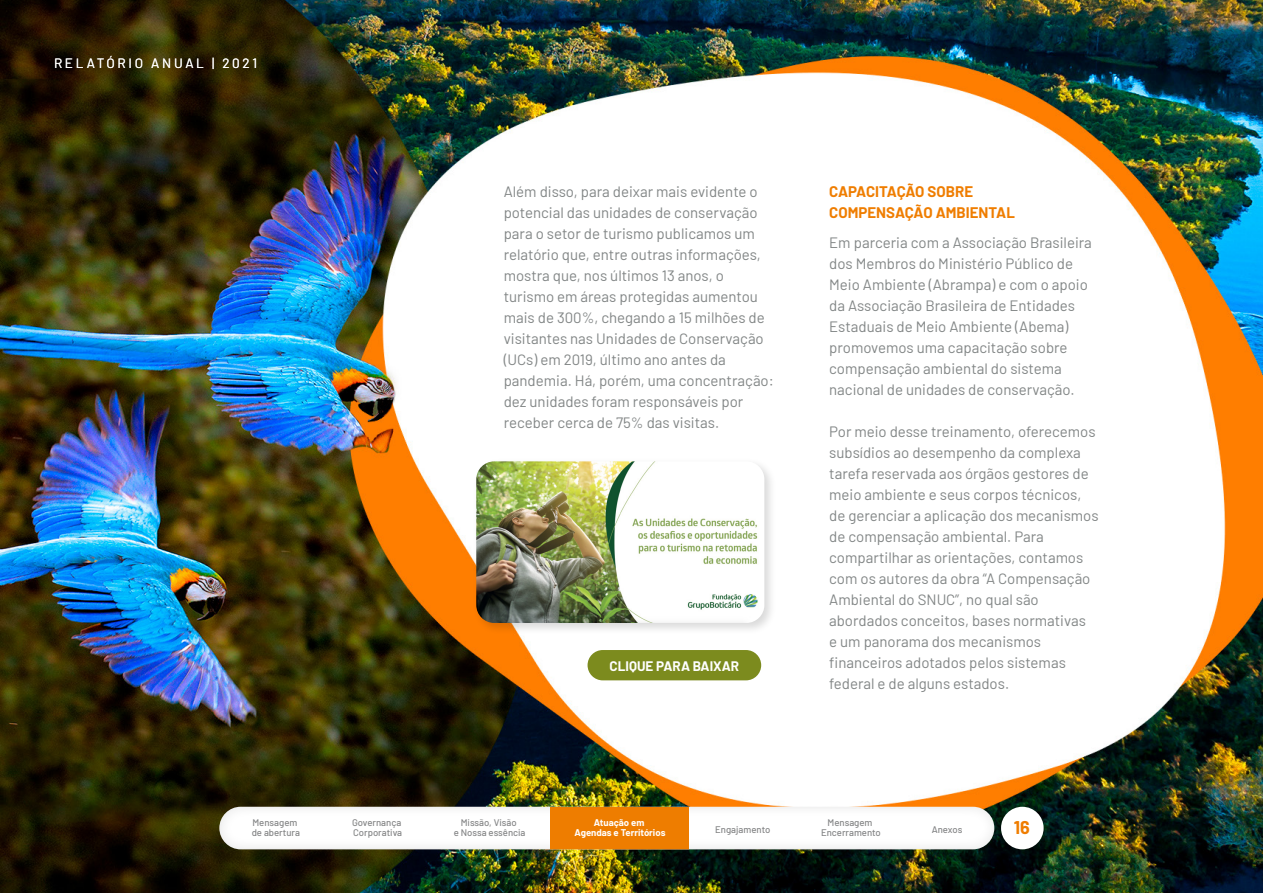
<style>
.page{position:relative;width:1263px;height:893px;background:#fff}
.page>*{position:absolute;margin:0;border:0;box-sizing:border-box;transform-origin:0 0}
.t1{font:700 18px "Barlow";color:#ef7d00}
.t2{font:15px/21px "Barlow";color:#828686}
.t3{font:700 15px/21px "Barlow";color:#ef7d00}
.t4{font:13.5px "Barlow";letter-spacing:.2em;color:#fff}
.t5{font:700 13.5px "Barlow";color:#fff}
.t6{font:500 9.6px/10.8px "Barlow";color:#848586}
.t7{font:700 9.6px/10.8px "Barlow";color:#fff;text-align:center}
</style>
<div class="page">
<img style="left:0;top:0;width:1263px;height:893px">
<div style="left:219px;top:807px;width:775px;height:42px;background:#fff;border-radius:21px"></div>
<div style="left:551px;top:807px;width:138px;height:42px;background:#ee7d00"></div>
<img style="left:987px;top:798px;width:70px;height:69px">
<div style="left:1001px;top:807px;width:42px;height:42px;background:#fff;border-radius:50%"></div>
<div style="left:587px;top:650px;width:174px;height:30px;background:#7c8b1e;border-radius:15px"></div>
<div style="left:472px;top:458px;width:305px;height:177px;background:#000;opacity:.15"></div>
<img style="left:476px;top:461px;width:288px;height:162px">
<p class="t4" style="left:54px;top:53px;width:205px">RELATÓRIO ANUAL | 2021</p>
<p class="t2" style="left:504px;top:180px;width:272px">Além disso, para deixar mais evidente o potencial das unidades de conservação para o setor de turismo publicamos um relatório que, entre outras informações, mostra que, nos últimos 13 anos, o turismo em áreas protegidas aumentou mais de 300%, chegando a 15 milhões de visitantes nas Unidades de Conservação (UCs) em 2019, último ano antes da pandemia. Há, porém, uma concentração: dez unidades foram responsáveis por receber cerca de 75% das visitas.</p>
<p class="t3" style="left:829px;top:180px;width:187px">CAPACITAÇÃO SOBRE<br>COMPENSAÇÃO AMBIENTAL</p>
<p class="t2" style="left:829px;top:231px;width:264px">Em parceria com a Associação Brasileira dos Membros do Ministério Público de Meio Ambiente (Abrampa) e com o apoio da Associação Brasileira de Entidades Estaduais de Meio Ambiente (Abema) promovemos uma capacitação sobre compensação ambiental do sistema nacional de unidades de conservação.</p>
<p class="t2" style="left:829px;top:420px;width:271px">Por meio desse treinamento, oferecemos subsídios ao desempenho da complexa tarefa reservada aos órgãos gestores de meio ambiente e seus corpos técnicos, de gerenciar a aplicação dos mecanismos de compensação ambiental. Para compartilhar as orientações, contamos com os autores da obra “A Compensação Ambiental do SNUC”, no qual são abordados conceitos, bases normativas<br>e um panorama dos mecanismos financeiros adotados pelos sistemas federal e de alguns estados.</p>
<p class="t5" style="left:610px;top:656px;width:131px">CLIQUE PARA BAIXAR</p>
<p class="t6" style="left:252px;top:816px;width:50px">Mensagem de abertura</p>
<p class="t6" style="left:352px;top:816px;width:52px">Governança<br>Corporativa</p>
<p class="t6" style="left:454px;top:816px;width:73px;text-align:center">Missão, Visão<br>e Nossa essência</p>
<p class="t7" style="left:574px;top:816px;width:92px">Atuação em<br>Agendas e Territórios</p>
<p class="t6" style="left:715px;top:823px;width:57px">Engajamento</p>
<p class="t6" style="left:821px;top:816px;width:61px;text-align:center">Mensagem<br>Encerramento</p>
<p class="t6" style="left:932px;top:823px;width:32px">Anexos</p>
<p class="t1" style="left:1014px;top:815px;width:18px">16</p>
</div>
